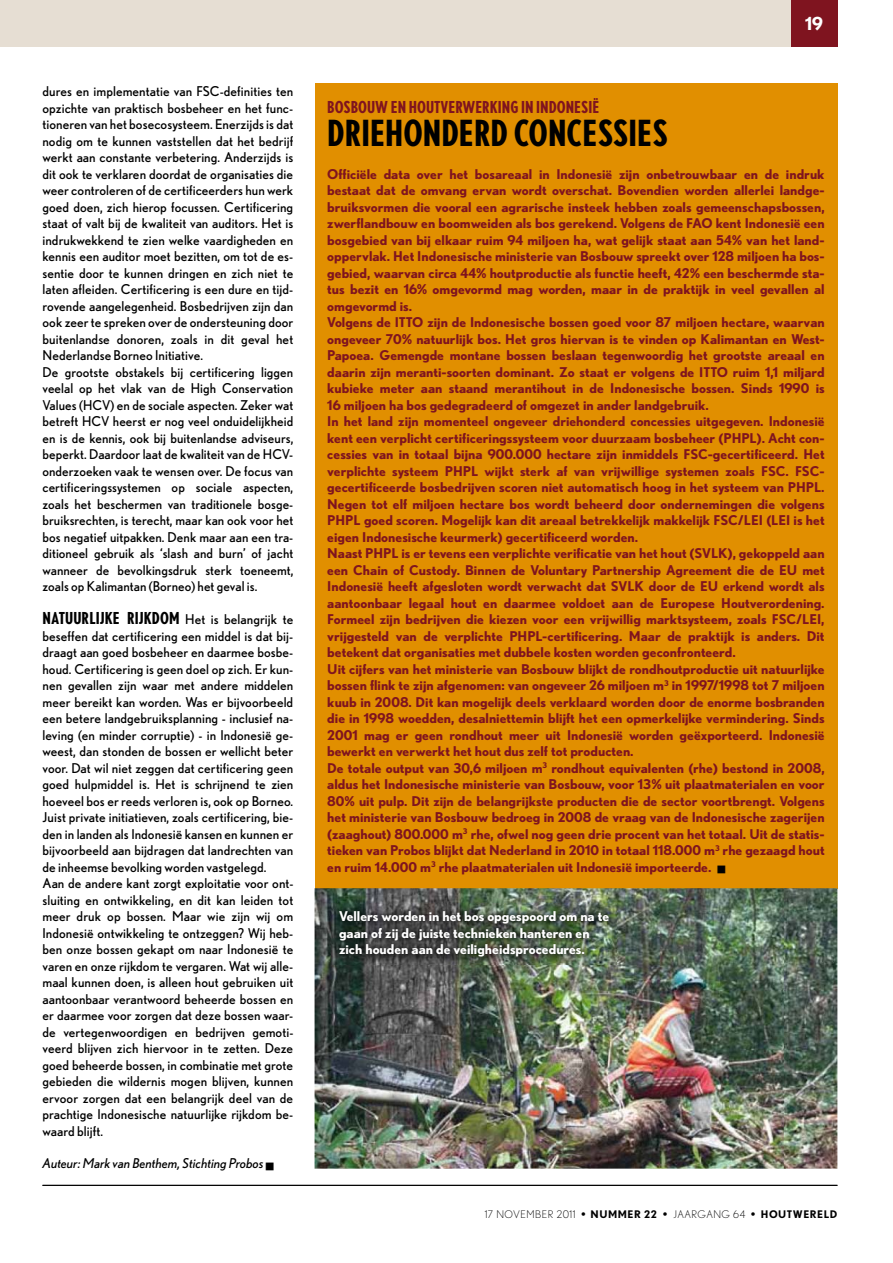
<style>
.page{position:relative;width:893px;height:1263px;background:#fff}
.page>*{position:absolute;margin:0;border:0;box-sizing:border-box;transform-origin:0 0}
.t1{font:700 condensed 36px "Nobel";color:#000}
.t2{font:700 18px "Nobel";color:#fff}
.t3{font:700 condensed 16.5px "Nobel";letter-spacing:.005em;color:#000}
.t4{font:700 condensed 16.5px "Nobel";color:#7f141f}
.t5{font:700 13.5px/16.5px "Nobel";color:#7f141f}
.t6{font:13.5px/16.5px "Nobel";letter-spacing:.005em;color:#000}
.t7{font:700 13.5px/16.5px "Nobel";color:#fff}
.t8{font:italic 13.5px "Nobel";letter-spacing:.005em;color:#000}
.t9{font:300 10.5px "Nobel";letter-spacing:.05em;color:#000}
.s1{font-weight:400;font-stretch:normal;font-size:13.5px}
.s2{font-weight:700}
</style>
<div class="page">
<div style="left:791px;top:0;width:46px;height:47px;background:#7f141f"></div>
<hr style="left:43px;top:1185px;width:794px;height:1px;background:#000">
<div style="left:0;top:0;width:791px;height:47px;background:#e6ded3"></div>
<div style="left:315px;top:83px;width:522px;height:805px;background:#e18f00"></div>
<img style="left:315px;top:888px;width:522px;height:281px">
<img style="left:331px;top:904px;width:285px;height:61px">
<p class="t6" style="left:43px;top:85px;width:252px">dures en implementatie van FSC-definities ten opzichte van praktisch bosbeheer en het func&shy;tioneren van het bosecosysteem. Enerzijds is dat nodig om te kunnen vaststellen dat het bedrijf werkt aan constante verbetering. Anderzijds is dit ook te verklaren doordat de organisaties die weer controleren of de certificeerders hun werk goed doen, zich hierop focussen. Certificering staat of valt bij de kwaliteit van auditors. Het is indrukwekkend te zien welke vaardigheden en kennis een auditor moet bezitten, om tot de es&shy;sentie door te kunnen dringen en zich niet te laten afleiden. Certificering is een dure en tijd&shy;rovende aangelegenheid. Bosbedrijven zijn dan ook zeer te spreken over de ondersteuning door buitenlandse donoren, zoals in dit geval het Nederlandse Borneo Initiative.<br>De grootste obstakels bij certificering liggen veelal op het vlak van de High Conservation Values (HCV) en de sociale aspecten. Zeker wat betreft HCV heerst er nog veel onduidelijkheid en is de kennis, ook bij buitenlandse adviseurs, beperkt. Daardoor laat de kwaliteit van de HCV&shy;onderzoeken vaak te wensen over. De focus van certificeringssystemen op sociale aspecten, zoals het beschermen van traditionele bosge&shy;bruiksrechten, is terecht, maar kan ook voor het bos negatief uitpakken. Denk maar aan een tra&shy;ditioneel gebruik als ‘slash and burn’ of jacht wanneer de bevolkingsdruk sterk toeneemt, zoals op Kalimantan (Borneo) het geval is.</p>
<p class="t3" style="left:43px;top:612px;width:252px">NATUURLIJKE RIJKDOM <span class="s1">Het is belangrijk te</span></p>
<p class="t6" style="left:43px;top:629px;width:252px">beseffen dat certificering een middel is dat bij&shy;draagt aan goed bosbeheer en daarmee bosbe&shy;houd. Certificering is geen doel op zich. Er kun&shy;nen gevallen zijn waar met andere middelen meer bereikt kan worden. Was er bijvoorbeeld een betere landgebruiksplanning - inclusief na&shy;leving (en minder corruptie) - in Indonesië ge&shy;weest, dan stonden de bossen er wellicht beter voor. Dat wil niet zeggen dat certificering geen goed hulpmiddel is. Het is schrijnend te zien hoeveel bos er reeds verloren is, ook op Borneo.<br>Juist private initiatieven, zoals certificering, bie&shy;den in landen als Indonesië kansen en kunnen er bijvoorbeeld aan bijdragen dat landrechten van de inheemse bevolking worden vastgelegd.<br>Aan de andere kant zorgt exploitatie voor ont&shy;sluiting en ontwikkeling, en dit kan leiden tot meer druk op bossen. Maar wie zijn wij om Indonesië ontwikkeling te ontzeggen? Wij heb&shy;ben onze bossen gekapt om naar Indonesië te varen en onze rijkdom te vergaren. Wat wij alle&shy;maal kunnen doen, is alleen hout gebruiken uit aantoonbaar verantwoord beheerde bossen en er daarmee voor zorgen dat deze bossen waar&shy;de vertegenwoordigen en bedrijven gemoti&shy;veerd blijven zich hiervoor in te zetten. Deze goed beheerde bossen, in combinatie met grote gebieden die wildernis mogen blijven, kunnen ervoor zorgen dat een belangrijk deel van de prachtige Indonesische natuurlijke rijkdom be&shy;waard blijft.</p>
<p class="t8" style="left:43px;top:1156px;width:223px">Auteur: Mark van Benthem, Stichting Probos</p>
<h2 class="t2" style="left:805px;top:17px;width:19px">19</h2>
<p class="t4" style="left:327px;top:101px;width:273px">BOSBOUW EN HOUTVERWERKING IN INDONESIË</p>
<h1 class="t1" style="left:327px;top:120px;width:342px">DRIEHONDERD CONCESSIES</h1>
<p class="t5" style="left:327px;top:167px;width:499px">Officiële data over het bosareaal in Indonesië zijn onbetrouwbaar en de indruk bestaat dat de omvang ervan wordt overschat. Bovendien worden allerlei landge&shy;bruiksvormen die vooral een agrarische insteek hebben zoals gemeenschapsbossen, zwerflandbouw en boomweiden als bos gerekend. Volgens de FAO kent Indonesië een bosgebied van bij elkaar ruim 94 miljoen ha, wat gelijk staat aan 54% van het land&shy;oppervlak. Het Indonesische ministerie van Bosbouw spreekt over 128 miljoen ha bos&shy;gebied, waarvan circa 44% houtproductie als functie heeft, 42% een beschermde sta&shy;tus bezit en 16% omgevormd mag worden, maar in de praktijk in veel gevallen al omgevormd is.<br>Volgens de ITTO zijn de Indonesische bossen goed voor 87 miljoen hectare, waarvan ongeveer 70% natuurlijk bos. Het gros hiervan is te vinden op Kalimantan en West-Papoea. Gemengde montane bossen beslaan tegenwoordig het grootste areaal en daarin zijn meranti-soorten dominant. Zo staat er volgens de ITTO ruim 1,1 miljard kubieke meter aan staand merantihout in de Indonesische bossen. Sinds 1990 is 16 miljoen ha bos gedegradeerd of omgezet in ander landgebruik.<br>In het land zijn momenteel ongeveer driehonderd concessies uitgegeven. Indonesië kent een verplicht certificeringssysteem voor duurzaam bosbeheer (PHPL). Acht con&shy;cessies van in totaal bijna 900.000 hectare zijn inmiddels FSC-gecertificeerd. Het verplichte systeem PHPL wijkt sterk af van vrijwillige systemen zoals FSC. FSC&shy;gecertificeerde bosbedrijven scoren niet automatisch hoog in het systeem van PHPL.<br>Negen tot elf miljoen hectare bos wordt beheerd door ondernemingen die volgens PHPL goed scoren. Mogelijk kan dit areaal betrekkelijk makkelijk FSC/LEI (LEI is het eigen Indonesische keurmerk) gecertificeerd worden.<br>Naast PHPL is er tevens een verplichte verificatie van het hout (SVLK), gekoppeld aan een Chain of Custody. Binnen de Voluntary Partnership Agreement die de EU met Indonesië heeft afgesloten wordt verwacht dat SVLK door de EU erkend wordt als aantoonbaar legaal hout en daarmee voldoet aan de Europese Houtverordening.<br>Formeel zijn bedrijven die kiezen voor een vrijwillig marktsysteem, zoals FSC/LEI, vrijgesteld van de verplichte PHPL-certificering. Maar de praktijk is anders. Dit be tekent dat organisaties met dubbele kosten worden geconfronteerd.<br>Uit cijfers van het ministerie van Bosbouw blijkt de rondhoutproductie uit natuurlijke bossen flink te zijn afgenomen: van ongeveer 26 miljoen m<sup>3</sup> in 1997/1998 tot 7 miljoen kuub in 2008. Dit kan mogelijk deels verklaard worden door de enorme bosbranden die in 1998 woedden, desalniettemin blijft het een opmerkelijke vermindering. Sinds 2001 mag er geen rondhout meer uit Indonesië worden geëxporteerd. Indonesië bewerkt en verwerkt het hout dus zelf tot producten.<br>De totale output van 30,6 miljoen m<sup>3</sup> rondhout equivalenten (rhe) bestond in 2008, aldus het Indonesische ministerie van Bosbouw, voor 13% uit plaatmaterialen en voor 80% uit pulp. Dit zijn de belangrijkste producten die de sector voortbrengt. Volgens het ministerie van Bosbouw bedroeg in 2008 de vraag van de Indonesische zagerijen (zaaghout) 800.000 m<sup>3</sup> rhe, ofwel nog geen drie procent van het totaal. Uit de statis&shy;tieken van Probos blijkt dat Nederland in 2010 in totaal 118.000 m<sup>3</sup> rhe gezaagd hout en ruim 14.000 m<sup>3</sup> rhe plaatmaterialen uit Indonesië importeerde.</p>
<p class="t7" style="left:339px;top:909px;width:272px">Vellers worden in het bos opgespoord om na te gaan of zij de juiste technieken hanteren en zich houden aan de veiligheidsprocedures.</p>
<p class="t9" style="left:485px;top:1210px;width:354px">17 NOVEMBER 2011 <span class="s2">• NUMMER 22 •</span> JAARGANG 64 <span class="s2">• HOUTWERELD</span></p>
</div>
